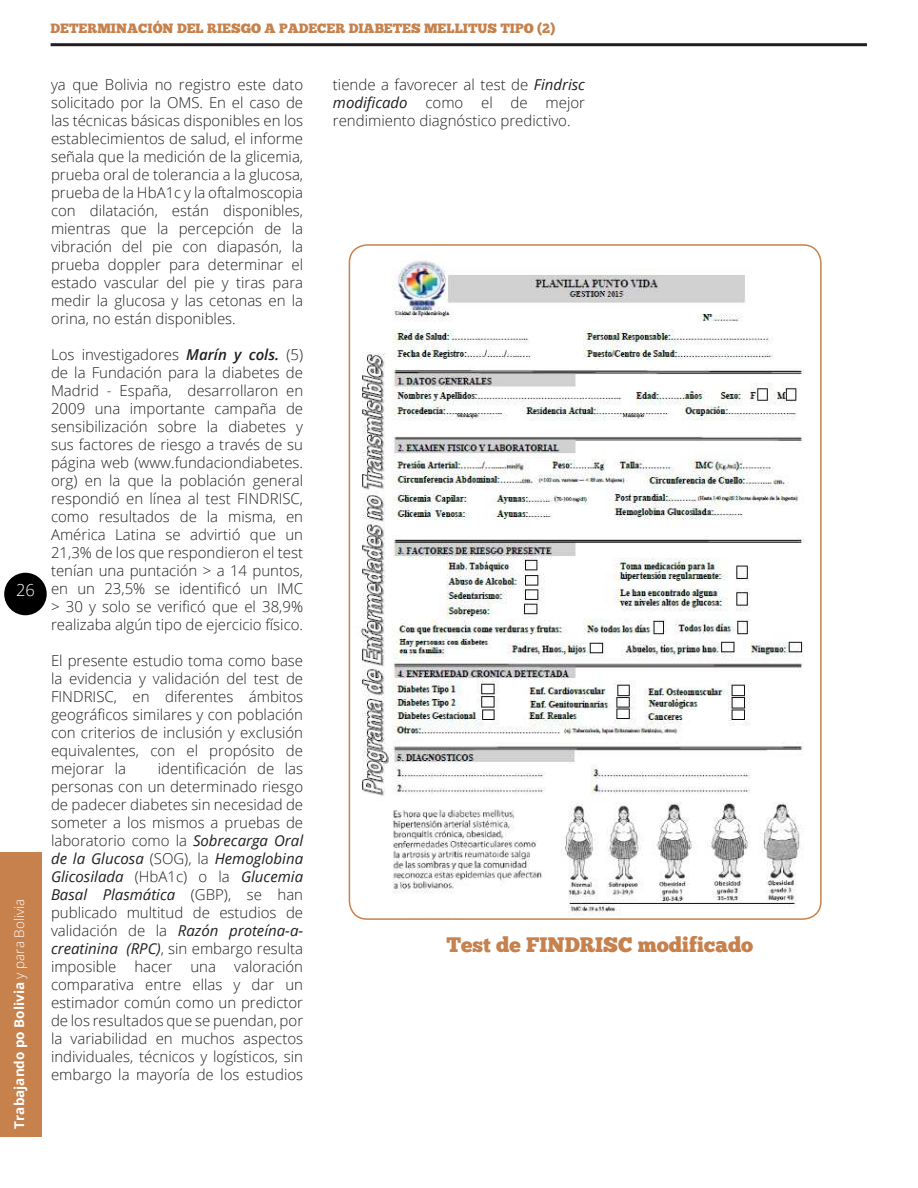
<style>
.page{position:relative;width:918px;height:1188px;background:#fff}
.page>*{position:absolute;margin:0;border:0;box-sizing:border-box;transform-origin:0 0}
.t1{font:21px "Chunk Five";color:#c6814c}
.t2{font:300 16.5px "Open Sans";color:#fff}
.t3{font:300 15px/18px "Open Sans";color:#231f20;text-align:justify}
.t4{font:13.5px "Chunk Five";color:#c6814c}
.t5{font:700 13.5px "Open Sans";color:#fff}
.s1{font-weight:300}
.s2{font-weight:600;font-style:italic}
.s3{font-weight:400;font-style:italic}
</style>
<div class="page">
<div style="left:0;top:852px;width:41px;height:285px;background:#c6814c"></div>
<hr style="left:51px;top:43px;width:816px;height:3px;background:#231f20">
<div style="left:4px;top:573px;width:43px;height:42px;background:#000;border-radius:50%"></div>
<img style="left:349px;top:254px;width:470px;height:665px">
<div style="left:349px;top:244px;width:473px;height:676px;border:2px solid #c6814c;border-radius:18px"></div>
<p class="t4" style="left:51px;top:20px;width:506px">DETERMINACIÓN DEL RIESGO A PADECER DIABETES MELLITUS TIPO (2)</p>
<p class="t2" style="left:16px;top:584px;width:20px">26</p>
<p class="t5" style="left:14px;top:1129px;width:231px;rotate:-90deg">Trabajando po Bolivia <span class="s1">y para Bolivia</span></p>
<p class="t3" style="left:51px;top:77px;width:254px">ya que Bolivia no registro este dato solicitado por la OMS. En el caso de las técnicas básicas disponibles en los establecimientos de salud, el informe señala que la medición de la glicemia, prueba oral de tolerancia a la glucosa, prueba de la HbA1c y la oftalmoscopia con dilatación, están disponibles, mientras que la percepción de la vibración del pie con diapasón, la prueba doppler para determinar el estado vascular del pie y tiras para medir la glucosa y las cetonas en la orina, no están disponibles.</p>
<p class="t3" style="left:51px;top:347px;width:254px">Los investigadores <span class="s2">Marín y cols.</span> (5) de la Fundación para la diabetes de Madrid - España, desarrollaron en 2009 una importante campaña de sensibilización sobre la diabetes y sus factores de riesgo a través de su página web (www.fundaciondiabetes. org) en la que la población general respondió en línea al test FINDRISC, como resultados de la misma, en América Latina se advirtió que un 21,3% de los que respondieron el test tenían una puntación &gt; a 14 puntos, en un 23,5% se identi昀椀có un IMC &gt; 30 y solo se veri昀椀có que el 38,9% realizaba algún tipo de ejercicio físico.</p>
<p class="t3" style="left:51px;top:653px;width:254px">El presente estudio toma como base la evidencia y validación del test de FINDRISC, en diferentes ámbitos geográ昀椀cos similares y con población con criterios de inclusión y exclusión equivalentes, con el propósito de mejorar la</p>
<p class="t3" style="left:51px;top:759px;width:254px;text-indent:107px">identi昀椀cación de las personas con un determinado riesgo de padecer diabetes sin necesidad de someter a los mismos a pruebas de laboratorio como la <span class="s3">Sobrecarga Oral de la Glucosa</span> (SOG), la <span class="s3">Hemoglobina Glicosilada</span> (HbA1c) o la <span class="s3">Glucemia Basal Plasmática</span> (GBP), se han publicado multitud de estudios de validación de la <span class="s3">Razón proteína-a&shy;creatinina (RPC)</span>, sin embargo resulta imposible hacer una valoración comparativa entre ellas y dar un estimador común como un predictor de los resultados que se puendan, por la variabilidad en muchos aspectos individuales, técnicos y logísticos, sin embargo la mayoría de los estudios</p>
<p class="t3" style="left:333px;top:77px;width:254px">tiende a favorecer al test de <span class="s3">Findrisc modi昀椀cado</span> como el de mejor rendimiento diagnóstico predictivo.</p>
<h1 class="t1" style="left:447px;top:932px;width:308px">Test de FINDRISC modificado</h1>
</div>
